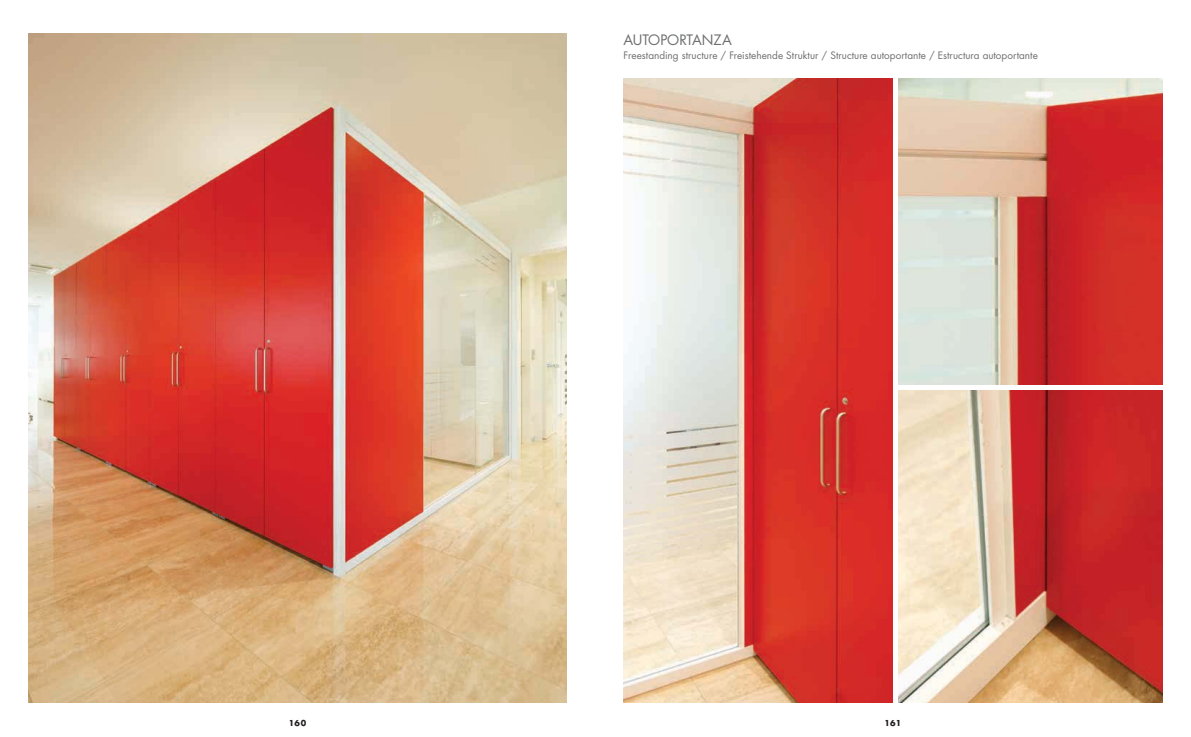
<style>
.page{position:relative;width:1191px;height:737px;background:#fff}
.page>*{position:absolute;margin:0;border:0;box-sizing:border-box;transform-origin:0 0}
.t1{font:14px "Futura";letter-spacing:-.01em;color:#6d6e70}
.t2{font:10px "Futura";color:#6d6e70}
.t3{font:700 8px "Futura";letter-spacing:.035em;color:#231f20}
</style>
<div class="page">
<img style="left:624px;top:78px;width:269px;height:625px">
<img style="left:899px;top:390px;width:263px;height:313px">
<img style="left:899px;top:78px;width:263px;height:307px">
<img style="left:28px;top:34px;width:539px;height:669px">
<h1 class="t1" style="left:624px;top:33px;width:110px">AUTOPORTANZA</h1>
<p class="t2" style="left:624px;top:51px;width:416px">Freestanding structure / Freistehende Struktur / Structure autoportante / Estructura autoportante</p>
<p class="t3" style="left:289px;top:719px;width:19px">160</p>
<p class="t3" style="left:884px;top:719px;width:18px">161</p>
</div>
